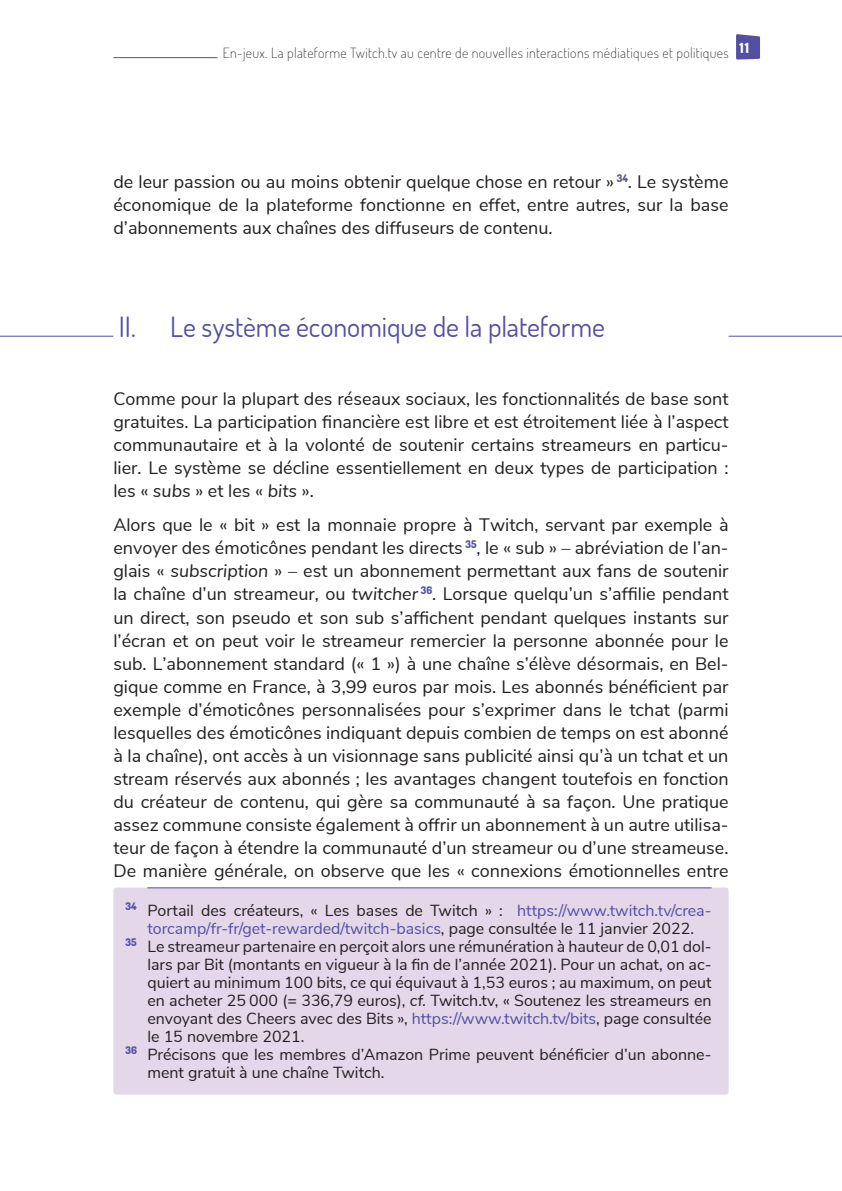
<style>
.page{position:relative;width:842px;height:1191px;background:#fff}
.page>*{position:absolute;margin:0;border:0;box-sizing:border-box;transform-origin:0 0}
.t1{font:28px "Dosis";letter-spacing:-.005em;color:#5350a1}
.t2{font:18px/23px "Nunito Sans";color:#231f20;text-align:justify}
.t3{font:16px "Nunito Sans";color:#231f20}
.t4{font:16px "Nunito Sans";color:#5350a1}
.t5{font:200 14px "Dosis";letter-spacing:.025em;color:#231f20}
.s1{font-style:italic}
.s2{color:#5350a1}
.s3{color:#231f20}
</style>
<div class="page">
<hr style="left:113px;top:57px;width:616px;height:1px;background:#5350a1">
<div style="left:218px;top:52px;width:516px;height:10px;background:#fff"></div>
<svg style="left:736px;top:34px;width:24px;height:26px"></svg>
<div style="left:113px;top:887px;width:616px;height:207px;background:#e3d7e9;border-radius:3px"></div>
<hr style="left:0;top:336px;width:842px;height:1px;background:#5350a1">
<div style="left:113px;top:331px;width:616px;height:8px;background:#fff"></div>
<hr style="left:147px;top:887px;width:564px;height:1px;background:#5350a1">
<p class="t5" style="left:223px;top:44px;width:528px">En-jeux. La plateforme Twitch.tv au centre de nouvelles interactions médiatiques et politiques <sup>11</sup></p>
<p class="t2" style="left:113px;top:169px;width:617px">de leur passion ou au moins obtenir quelque chose en retour » <sup>34</sup>. Le système économique de la plateforme fonctionne en effet, entre autres, sur la base d’abonnements aux chaînes des diffuseurs de contenu.</p>
<h1 class="t1" style="left:119px;top:308px;width:488px">II. Le système économique de la plateforme</h1>
<p class="t2" style="left:113px;top:386px;width:617px">Comme pour la plupart des réseaux sociaux, les fonctionnalités de base sont gratuites. La participation financière est libre et est étroitement liée à l’aspect communautaire et à la volonté de soutenir certains streameurs en particu&shy;lier. Le système se décline essentiellement en deux types de participation : les « <span class="s1">subs</span> » et les « <span class="s1">bits</span> ».</p>
<p class="t2" style="left:113px;top:512px;width:617px">Alors que le « bit » est la monnaie propre à Twitch, servant par exemple à envoyer des émoticônes pendant les directs <sup>35</sup>, le « sub » – abréviation de l’an&shy;glais « <span class="s1">subscription</span> » – est un abonnement permettant aux fans de soutenir la chaîne d’un streameur, ou <span class="s1">twitcher</span> <sup>36</sup>. Lorsque quelqu’un s’affilie pendant un direct, son pseudo et son sub s’affichent pendant quelques instants sur l’écran et on peut voir le streameur remercier la personne abonnée pour le sub. L’abonnement standard (« 1 ») à une chaîne s’élève désormais, en Bel&shy;gique comme en France, à 3,99 euros par mois. Les abonnés bénéficient par exemple d’émoticônes personnalisées pour s’exprimer dans le tchat (parmi lesquelles des émoticônes indiquant depuis combien de temps on est abonné à la chaîne), ont accès à un visionnage sans publicité ainsi qu’à un tchat et un stream réservés aux abonnés ; les avantages changent toutefois en fonction du créateur de contenu, qui gère sa communauté à sa façon. Une pratique assez commune consiste également à offrir un abonnement à un autre utilisa&shy;teur de façon à étendre la communauté d’un streameur ou d’une streameuse.<br>De manière générale, on observe que les « connexions émotionnelles entre</p>
<p class="t3" style="left:125px;top:898px;width:588px"><sup>34</sup> Portail des créateurs, « Les bases de Twitch » : <span class="s2">https://www.twitch.tv/crea-</span></p>
<p class="t4" style="left:147px;top:916px;width:548px">torcamp/fr-fr/get-rewarded/twitch-basics<span class="s3">, page consultée le 11 janvier 2022.</span></p>
<p class="t3" style="left:125px;top:934px;width:588px"><sup>35</sup> Le streameur partenaire en perçoit alors une rémunération à hauteur de 0,01 dol-</p>
<p class="t3" style="left:147px;top:952px;width:566px">lars par Bit (montants en vigueur à la fin de l’année 2021). Pour un achat, on ac-</p>
<p class="t3" style="left:147px;top:970px;width:566px">quiert au minimum 100 bits, ce qui équivaut à 1,53 euros ; au maximum, on peut</p>
<p class="t3" style="left:147px;top:988px;width:566px">en acheter 25 000 (= 336,79 euros), <span class="s1">cf.</span> Twitch.tv, « Soutenez les streameurs en</p>
<p class="t3" style="left:147px;top:1006px;width:566px">envoyant des Cheers avec des Bits », <span class="s2">https://www.twitch.tv/bits</span>, page consultée</p>
<p class="t3" style="left:147px;top:1024px;width:159px">le 15 novembre 2021.</p>
<p class="t3" style="left:125px;top:1042px;width:588px"><sup>36</sup> Précisons que les membres d’Amazon Prime peuvent bénéficier d’un abonne-</p>
<p class="t3" style="left:147px;top:1060px;width:239px">ment gratuit à une chaîne Twitch.</p>
</div>
